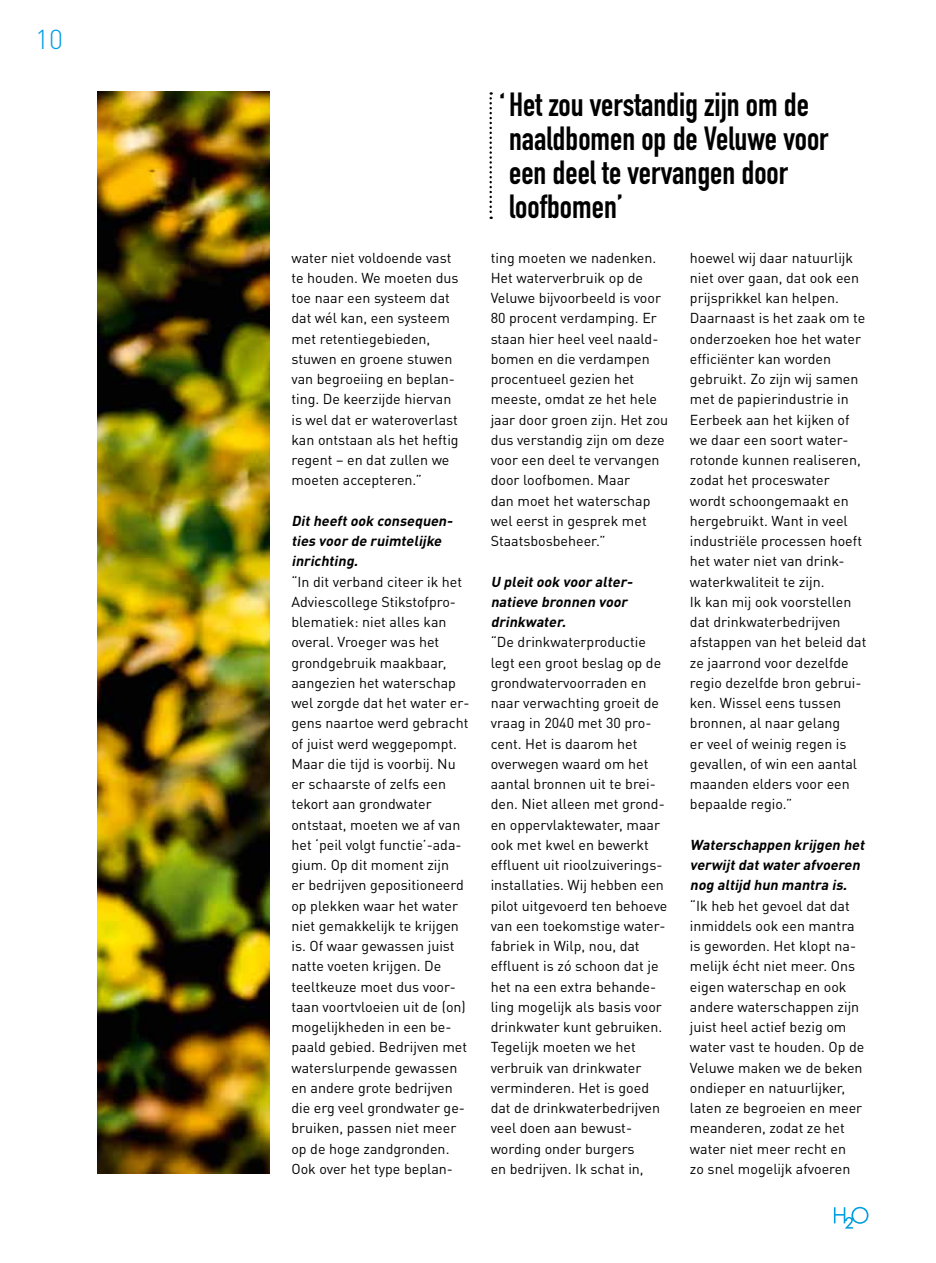
<style>
.page{position:relative;width:936px;height:1263px;background:#fff}
.page>*{position:absolute;margin:0;border:0;box-sizing:border-box;transform-origin:0 0}
.t1{font:33px/33.9px "DIN Engschrift";color:#000}
.t2{font:300 27px "DIN Pro";color:#009ee3}
.t3{font:14.25px/20.2px "DIN Pro";color:#000}
.t4{font:italic 700 14.25px/20.2px "DIN Pro";color:#000}
</style>
<div class="page">
<img style="left:98px;top:92px;width:172px;height:1082px">
<svg style="left:833px;top:1207px;width:35px;height:21px"></svg>
<svg style="left:489px;top:92px;width:3px;height:127px"></svg>
<h2 class="t2" style="left:35px;top:18px;width:29px">10</h2>
<p class="t3" style="left:291px;top:246px;width:169px">water niet voldoende vast te houden. We moeten dus toe naar een systeem dat dat wél kan, een systeem met retentiegebieden, stuwen en groene stuwen van begroeiing en beplan&shy;ting. De keerzijde hiervan is wel dat er wateroverlast kan ontstaan als het heftig regent – en dat zullen we moeten accepteren.”</p>
<p class="t4" style="left:291px;top:509px;width:166px">Ditheeftook consequen&shy;ties voorde ruimtelijke inrichting.</p>
<p class="t3" style="left:291px;top:570px;width:179px">“In dit verband citeer ik het<br>Adviescollege Stikstofpro&shy;blematiek: niet alles kan overal. Vroeger was het grondgebruik maakbaar, aangezien het waterschap wel zorgde dat het water er&shy;gens naartoe werd gebracht of juist werd weggepompt.<br>Maar die tijd is voorbij. Nu er schaarste of zelfs een tekort aan grondwater ontstaat, moeten we af van het ‘peil volgt functie’-ada&shy;gium. Op dit moment zijn<br>er bedrijven gepositioneerd op plekken waar het water niet gemakkelijk te krijgen is. Of waar gewassen juist natte voeten krijgen. De teeltkeuze moet dus voor&shy;taan voortvloeien uit de (on) mogelijkheden in een be&shy;paald gebied. Bedrijven met waterslurpende gewassen en andere grote bedrijven die erg veel grondwater ge&shy;bruiken, passen niet meer op de hoge zandgronden.<br>Ook over het type beplan-</p>
<h1 class="t1" style="left:499px;top:88px;width:330px">‘Het zou verstandig zijn om de naaldbomen op de Veluwe voor een deel te vervangen door loofbomen’</h1>
<p class="t3" style="left:490px;top:246px;width:179px">ting moeten we nadenken.<br>Het waterverbruik op de<br>Veluwe bijvoorbeeld is voor<br>80 procent verdamping. Er staan hier heel veel naald&shy;bomen en die verdampen procentueel gezien het meeste, omdat ze het hele jaar door groen zijn. Het zou dus verstandig zijn om deze voor een deel te vervangen door loofbomen. Maar<br>dan moet het waterschap wel eerst in gesprek met<br>Staatsbosbeheer.”</p>
<p class="t4" style="left:490px;top:570px;width:147px">U pleitook vooralter&shy;natieve bronnen voor drinkwater.</p>
<p class="t3" style="left:490px;top:631px;width:178px">“De drinkwaterproductie legt een groot beslag op de grondwatervoorraden en naar verwachting groeit de vraag in 2040 met 30 pro&shy;cent. Het is daarom het overwegen waard om het aantal bronnen uit te brei&shy;den. Niet alleen met grond&shy;en oppervlaktewater, maar ook met kwel en bewerkt effluent uit rioolzuiverings&shy;installaties. Wij hebben een pilot uitgevoerd ten behoeve van een toekomstige water&shy;fabriek in Wilp, nou, dat effluent is zó schoon dat je het na een extra behande&shy;ling mogelijk als basis voor drinkwater kunt gebruiken.<br>Tegelijk moeten we het verbruik van drinkwater verminderen. Het is goed dat de drinkwaterbedrijven veel doen aan bewust&shy;wording onder burgers<br>en bedrijven. Ik schat in,</p>
<p class="t3" style="left:690px;top:246px;width:178px">hoewel wij daar natuurlijk niet over gaan, dat ook een prijsprikkel kan helpen.<br>Daarnaast is het zaak om te onderzoeken hoe het water efficiënter kan worden gebruikt. Zo zijn wij samen met de papierindustrie in<br>Eerbeek aan het kijken of we daar een soort water&shy;rotonde kunnen realiseren, zodat het proceswater wordt schoongemaakt en hergebruikt. Want in veel industriële processen hoeft het water niet van drink&shy;waterkwaliteit te zijn.<br>Ik kan mij ook voorstellen dat drinkwaterbedrijven afstappen van het beleid dat ze jaarrond voor dezelfde regio dezelfde bron gebrui&shy;ken. Wissel eens tussen bronnen, al naar gelang<br>er veel of weinig regen is gevallen, of win een aantal maanden elders voor een bepaalde regio.”</p>
<p class="t4" style="left:690px;top:833px;width:179px">Waterschappen krijgen het verwijtdatwaterafvoeren nog altijd hun mantra is.</p>
<p class="t3" style="left:690px;top:894px;width:176px">“Ik heb het gevoel dat dat inmiddels ook een mantra is geworden. Het klopt na&shy;melijk écht niet meer. Ons eigen waterschap en ook andere waterschappen zijn juist heel actief bezig om water vast te houden. Op de<br>Veluwe maken we de beken ondieper en natuurlijker, laten ze begroeien en meer meanderen, zodat ze het water niet meer recht en<br>zo snel mogelijk afvoeren</p>
</div>
